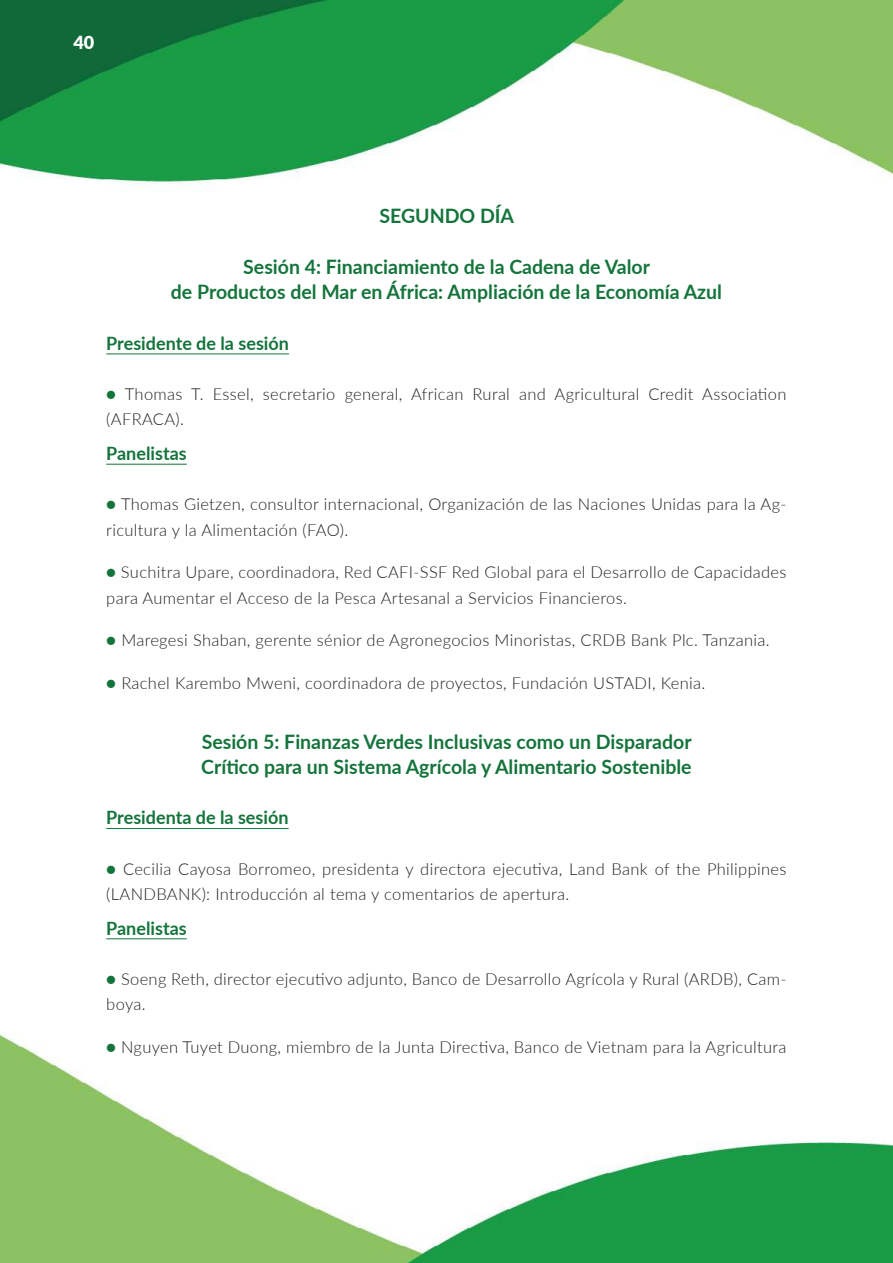
<style>
.page{position:relative;width:893px;height:1263px;background:#fff}
.page>*{position:absolute;margin:0;border:0;box-sizing:border-box;transform-origin:0 0}
.t1{font:700 19.95px/25.2px "Lato";color:#14743b;text-align:center}
.t2{font:700 18.3px "Lato";color:#14743b}
.t3{font:800 18px "Lato";color:#fff}
.t4{font:300 16.5px/25.5px "Lato";letter-spacing:.02em;color:#202124}
.s1{font-weight:700;color:#14743b}
</style>
<div class="page">
<img style="left:1px;top:0;width:892px;height:1263px">
<hr style="left:106px;top:353px;width:183px;height:1px;background:#14743b">
<hr style="left:106px;top:464px;width:81px;height:1px;background:#14743b">
<hr style="left:106px;top:828px;width:183px;height:1px;background:#14743b">
<hr style="left:106px;top:938px;width:81px;height:1px;background:#14743b">
<p class="t3" style="left:73px;top:28px;width:22px">40</p>
<p class="t1" style="left:379px;top:203px;width:136px">SEGUNDO DÍA</p>
<p class="t1" style="left:171px;top:253px;width:553px">Sesión 4: Financiamiento de la Cadena de Valor<br>de Productos del Mar en África: Ampliación de la Economía Azul</p>
<p class="t2" style="left:106px;top:330px;width:184px">Presidente de la sesión</p>
<p class="t4" style="left:106px;top:381px;width:682px"><span class="s1">●</span> Thomas T. Essel, secretario general, African Rural and Agricultural Credit Association (AFRACA).</p>
<p class="t2" style="left:106px;top:440px;width:82px">Panelistas</p>
<p class="t4" style="left:106px;top:491px;width:682px"><span class="s1">●</span> Thomas Gietzen, consultor internacional, Organización de las Naciones Unidas para la Ag&shy;ricultura y la Alimentación (FAO).</p>
<p class="t4" style="left:106px;top:559px;width:682px"><span class="s1">●</span> Suchitra Upare, coordinadora, Red CAFI-SSF Red Global para el Desarrollo de Capacidades para Aumentar el Acceso de la Pesca Artesanal a Servicios Financieros.</p>
<p class="t4" style="left:106px;top:627px;width:665px"><span class="s1">●</span> Maregesi Shaban, gerente sénior de Agronegocios Minoristas, CRDB Bank Plc. Tanzania.</p>
<p class="t4" style="left:106px;top:669px;width:601px"><span class="s1">●</span> Rachel Karembo Mweni, coordinadora de proyectos, Fundación USTADI, Kenia.</p>
<p class="t1" style="left:201px;top:728px;width:492px;text-align:left">Sesión 5: Finanzas Verdes Inclusivas como un Disparador<br>Crítico para un Sistema Agrícola y Alimentario Sostenible</p>
<p class="t2" style="left:106px;top:804px;width:184px">Presidenta de la sesión</p>
<p class="t4" style="left:106px;top:855px;width:682px"><span class="s1">●</span> Cecilia Cayosa Borromeo, presidenta y directora ejecutiva, Land Bank of the Philippines (LANDBANK): Introducción al tema y comentarios de apertura.</p>
<p class="t2" style="left:106px;top:914px;width:82px">Panelistas</p>
<p class="t4" style="left:106px;top:965px;width:682px"><span class="s1">●</span> Soeng Reth, director ejecutivo adjunto, Banco de Desarrollo Agrícola y Rural (ARDB), Cam&shy;boya.</p>
<p class="t4" style="left:106px;top:1033px;width:682px"><span class="s1">●</span> Nguyen Tuyet Duong, miembro de la Junta Directiva, Banco de Vietnam para la Agricultura</p>
</div>
